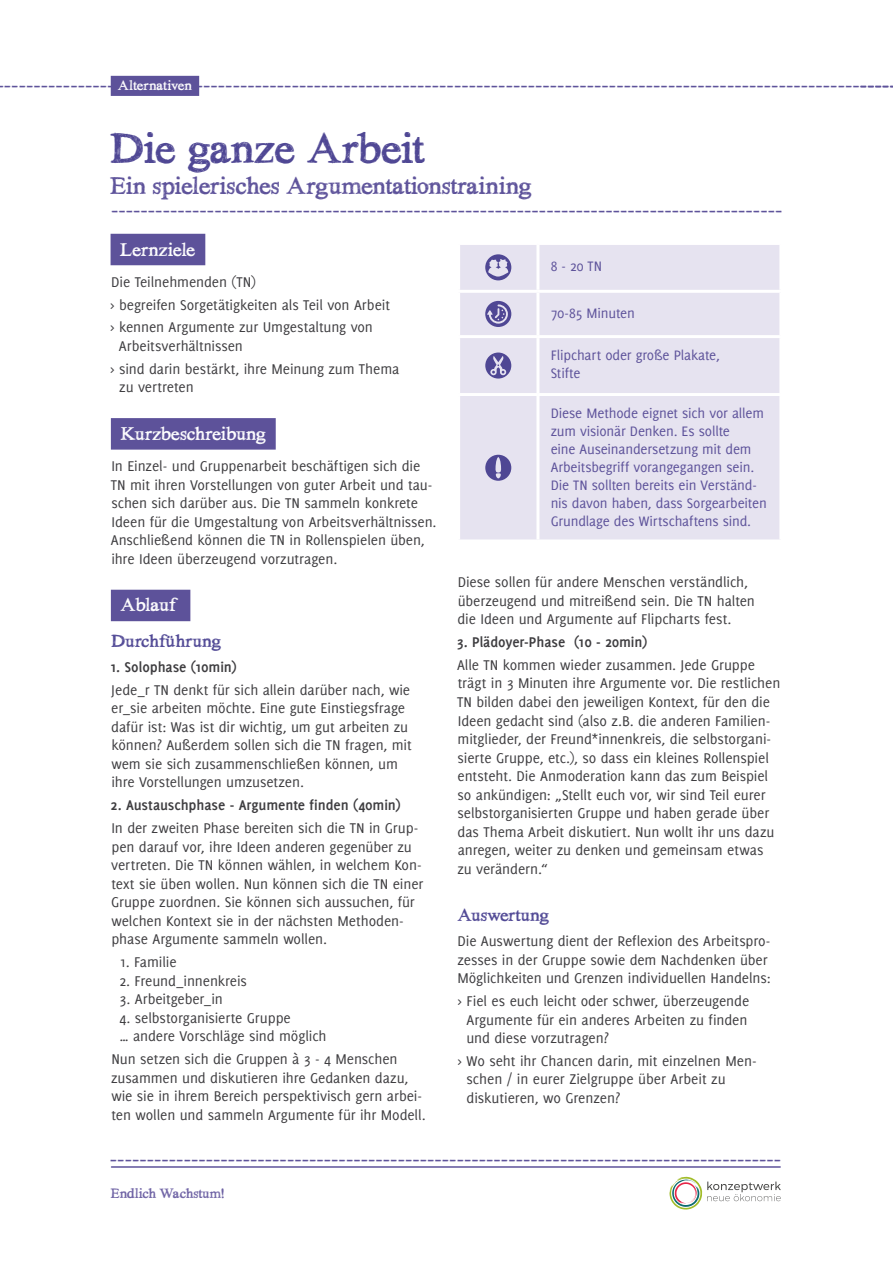
<style>
.page{position:relative;width:893px;height:1263px;background:#fff}
.page>*{position:absolute;margin:0;border:0;box-sizing:border-box;transform-origin:0 0}
.t1{font:45px "Hand TIMES";letter-spacing:-.025em;color:#4f4794}
.t2{font:25.5px "Hand TIMES";letter-spacing:-.015em;color:#5d529a}
.t3{font:19.5px "Hand TIMES";color:#5d529a;scale:1.15 1}
.t4{font:19.5px "Hand TIMES";letter-spacing:-.02em;color:#fff}
.t5{font:18.6px "Hand TIMES";letter-spacing:-.005em;color:#4f4794}
.t6{font:15.45px/18.6px "Delicious";letter-spacing:-.005em;color:#3e3d40}
.t7{font:700 15.45px "Delicious";letter-spacing:-.005em;color:#3e3d40}
.t8{font:15px/18px "Delicious";letter-spacing:-.01em;color:#5d529a}
.t9{font:14.4px "Hand TIMES";letter-spacing:-.02em;color:#6c60a3}
.t10{font:14.4px "Hand TIMES";letter-spacing:-.015em;color:#fff}
</style>
<div class="page">
<hr style="left:112px;top:1166px;width:668px;height:2px;background:#5d529a">
<div style="left:111px;top:76px;width:88px;height:20px;background:#5d529a"></div>
<svg style="left:669px;top:1176px;width:112px;height:34px"></svg>
<div style="left:111px;top:418px;width:165px;height:32px;background:#5d529a"></div>
<div style="left:111px;top:590px;width:79px;height:31px;background:#5d529a"></div>
<div style="left:460px;top:245px;width:319px;height:294px;background:#e6e3f0"></div>
<hr style="left:536px;top:245px;width:3px;height:45px;background:#fff">
<hr style="left:457px;top:290px;width:81px;height:3px;background:#fff">
<hr style="left:538px;top:290px;width:244px;height:3px;background:#fff">
<hr style="left:536px;top:293px;width:3px;height:42px;background:#fff">
<hr style="left:457px;top:335px;width:81px;height:3px;background:#fff">
<hr style="left:538px;top:335px;width:244px;height:3px;background:#fff">
<hr style="left:536px;top:338px;width:3px;height:55px;background:#fff">
<hr style="left:457px;top:393px;width:81px;height:3px;background:#fff">
<hr style="left:538px;top:393px;width:244px;height:3px;background:#fff">
<hr style="left:536px;top:396px;width:3px;height:143px;background:#fff">
<svg style="left:485px;top:254px;width:26px;height:26px"></svg>
<svg style="left:485px;top:301px;width:26px;height:26px"></svg>
<svg style="left:485px;top:352px;width:26px;height:27px"></svg>
<svg style="left:485px;top:455px;width:26px;height:26px"></svg>
<div style="left:111px;top:234px;width:94px;height:31px;background:#5d529a"></div>
<p class="t10" style="left:118px;top:77px;width:76px">Alternativen</p>
<p class="t3" style="left:-3px;top:73px;width:778px">-------------------------------------------------------------------------------------------------------------------------</p>
<h1 class="t1" style="left:110px;top:123px;width:316px">Die ganze Arbeit</h1>
<h2 class="t2" style="left:110px;top:172px;width:424px">Ein spielerisches Argumentationstraining</h2>
<p class="t4" style="left:120px;top:238px;width:77px">Lernziele</p>
<p class="t6" style="left:110px;top:270px;width:281px;line-height:22.8px">Die Teilnehmenden (TN)<br>&gt; begreifen Sorgetätigkeiten als Teil von Arbeit &gt; kennen Argumente zur Umgestaltung von</p>
<p class="t6" style="left:110px;top:334px;width:291px;line-height:22.8px;text-indent:9px">Arbeitsverhältnissen<br>&gt; sind darin bestärkt, ihre Meinung zum Thema</p>
<p class="t6" style="left:119px;top:378px;width:76px">zu vertreten</p>
<p class="t4" style="left:121px;top:422px;width:147px">Kurzbeschreibung</p>
<p class="t6" style="left:111px;top:457px;width:327px">In Einzel- und Gruppenarbeit beschäftigen sich die TN mit ihren Vorstellungen von guter Arbeit und tau&shy;schen sich darüber aus. Die TN sammeln konkrete Ideen für die Umgestaltung von Arbeitsverhältnissen.<br>Anschließend können die TN in Rollenspielen üben, ihre Ideen überzeugend vorzutragen.</p>
<p class="t4" style="left:121px;top:594px;width:57px">Ablauf</p>
<p class="t5" style="left:111px;top:630px;width:111px">Durchführung</p>
<p class="t7" style="left:110px;top:658px;width:129px">1. Solophase (10min)</p>
<p class="t6" style="left:111px;top:680px;width:302px">Jede_r TN denkt für sich allein darüber nach, wie er_sie arbeiten möchte. Eine gute Einstiegsfrage dafür ist: Was ist dir wichtig, um gut arbeiten zu können? Außerdem sollen sich die TN fragen, mit wem sie sich zusammenschließen können, um ihre Vorstellungen umzusetzen.</p>
<p class="t7" style="left:111px;top:796px;width:292px">2. Austauschphase - Argumente finden (40min)</p>
<p class="t6" style="left:111px;top:818px;width:314px">In der zweiten Phase bereiten sich die TN in Grup&shy;pen darauf vor, ihre Ideen anderen gegenüber zu vertreten. Die TN können wählen, in welchem Kon&shy;text sie üben wollen. Nun können sich die TN einer Gruppe zuordnen. Sie können sich aussuchen, für welchen Kontext sie in der nächsten Methoden&shy;phase Argumente sammeln wollen.</p>
<p class="t6" style="left:119px;top:952px;width:59px">1. Familie</p>
<p class="t6" style="left:119px;top:971px;width:129px">2. Freund_innenkreis</p>
<p class="t6" style="left:119px;top:989px;width:105px">3. Arbeitgeber_in</p>
<p class="t6" style="left:119px;top:1008px;width:209px">4. selbstorganisierte Gruppe<br>… andere Vorschläge sind möglich</p>
<p class="t6" style="left:111px;top:1049px;width:316px">Nun setzen sich die Gruppen à 3 - 4 Menschen zusammen und diskutieren ihre Gedanken dazu, wie sie in ihrem Bereich perspektivisch gern arbei&shy;ten wollen und sammeln Argumente für ihr Modell.</p>
<p class="t8" style="left:551px;top:257px;width:53px">8 - 20 TN</p>
<p class="t8" style="left:551px;top:304px;width:86px">70-85 Minuten</p>
<p class="t8" style="left:551px;top:346px;width:171px">Flipchart oder große Plakate,<br>Stifte</p>
<p class="t8" style="left:551px;top:404px;width:218px">Diese Methode eignet sich vor allem zum visionär Denken. Es sollte<br>eine Auseinandersetzung mit dem Arbeitsbegriff vorangegangen sein.<br>Die TN sollten bereits ein Verständ&shy;nis davon haben, dass Sorgearbeiten Grundlage des Wirtschaftens sind.</p>
<p class="t6" style="left:458px;top:573px;width:299px">Diese sollen für andere Menschen verständlich, überzeugend und mitreißend sein. Die TN halten die Ideen und Argumente auf Flipcharts fest.</p>
<p class="t7" style="left:457px;top:633px;width:192px">3. Plädoyer-Phase (10 - 20min)</p>
<p class="t6" style="left:457px;top:655px;width:325px">Alle TN kommen wieder zusammen. Jede Gruppe trägt in 3 Minuten ihre Argumente vor. Die restlichen TN bilden dabei den jeweiligen Kontext, für den die Ideen gedacht sind (also z.B. die anderen Familien&shy;mitglieder, der Freund*innenkreis, die selbstorgani&shy;sierte Gruppe, etc.), so dass ein kleines Rollenspiel entsteht. Die Anmoderation kann das zum Beispiel so ankündigen: „Stellt euch vor, wir sind Teil eurer selbstorganisierten Gruppe und haben gerade über das Thema Arbeit diskutiert. Nun wollt ihr uns dazu anregen, weiter zu denken und gemeinsam etwas zu verändern.“</p>
<p class="t5" style="left:457px;top:904px;width:93px">Auswertung</p>
<p class="t6" style="left:457px;top:932px;width:315px">Die Auswertung dient der Reflexion des Arbeitspro&shy;zesses in der Gruppe sowie dem Nachdenken über<br>Möglichkeiten und Grenzen individuellen Handelns:</p>
<p class="t6" style="left:466px;top:991px;width:284px;text-align:justify;text-indent:-9px">&gt; Fiel es euch leicht oder schwer, überzeugende Argumente für ein anderes Arbeiten zu finden und diese vorzutragen?</p>
<p class="t6" style="left:466px;top:1051px;width:292px;text-indent:-9px">&gt; Wo seht ihr Chancen darin, mit einzelnen Men&shy;schen / in eurer Zielgruppe über Arbeit zu diskutieren, wo Grenzen?</p>
<p class="t3" style="left:110px;top:1147px;width:585px">-------------------------------------------------------------------------------------------</p>
<p class="t9" style="left:111px;top:1185px;width:116px">Endlich Wachstum!</p>
</div>
